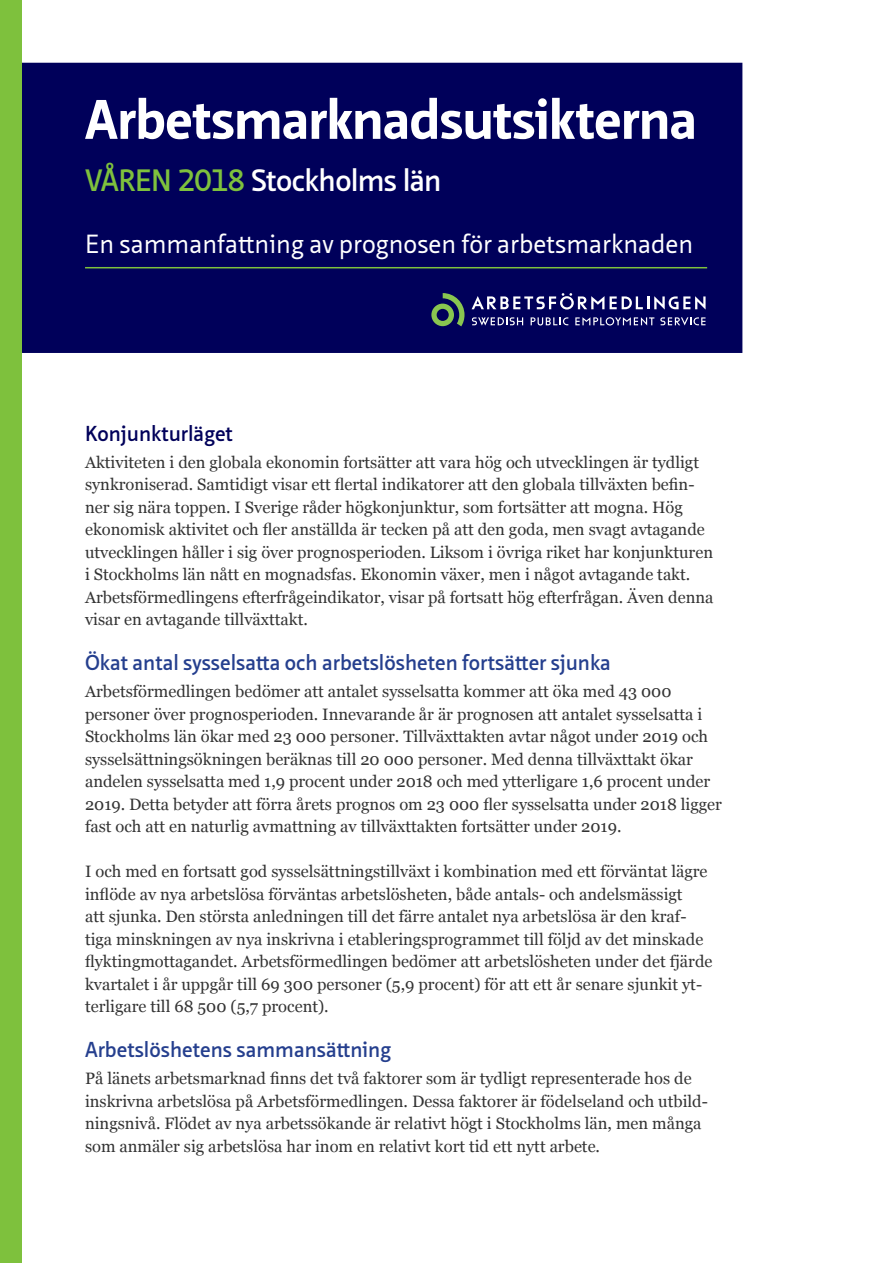
<style>
.page{position:relative;width:893px;height:1263px;background:#fff}
.page>*{position:absolute;margin:0;border:0;box-sizing:border-box;transform-origin:0 0}
.t1{font:700 54px "Neue Sans Pro";letter-spacing:-.01em;color:#fff}
.t2{font:600 30px "Neue Sans Pro";letter-spacing:-.03em;color:#fff}
.t3{font:25.5px "Neue Sans Pro";color:#fff}
.Underrubrik{font:600 21px "Neue Sans Pro";color:#253f8e}
.Underrubrik-2{font:600 21px "Neue Sans Pro";color:#00005a}
.Brödtext{font:16.5px/22.5px "Georgia";color:#333}
.s1{color:#7ec13d}
</style>
<div class="page">
<div style="left:22px;top:63px;width:720px;height:290px;background:#00005a"></div>
<svg style="left:610px;top:296px;width:96px;height:14px"></svg>
<svg style="left:472px;top:293px;width:132px;height:17px"></svg>
<svg style="left:531px;top:317px;width:37px;height:8px"></svg>
<svg style="left:575px;top:317px;width:79px;height:8px"></svg>
<svg style="left:472px;top:317px;width:51px;height:8px"></svg>
<svg style="left:660px;top:317px;width:45px;height:8px"></svg>
<svg style="left:431px;top:293px;width:33px;height:33px"></svg>
<hr style="left:85px;top:267px;width:622px;height:1px;background:#7ec13d">
<div style="left:1px;top:1px;width:21px;height:1262px;background:#7ec13d"></div>
<p class="t1" style="left:85px;top:84px;width:613px">Arbetsmarknadsutsikterna</p>
<p class="t2" style="left:85px;top:161px;width:358px"><span class="s1">VÅREN 2018</span> Stockholms län</p>
<p class="t3" style="left:85px;top:227px;width:610px">En sammanfattning av prognosen för arbetsmarknaden</p>
<p class="Underrubrik-2" style="left:85px;top:420px;width:149px">Konjunkturläget</p>
<p class="Brödtext" style="left:85px;top:451px;width:630px">Aktiviteten i den globala ekonomin fortsätter att vara hög och utvecklingen är tydligt synkroniserad. Samtidigt visar ett flertal indikatorer att den globala tillväxten befin&shy;ner sig nära toppen. I Sverige råder högkonjunktur, som fortsätter att mogna. Hög ekonomisk aktivitet och fler anställda är tecken på att den goda, men svagt avtagande utvecklingen håller i sig över prognosperioden. Liksom i övriga riket har konjunkturen i Stockholms län nått en mognadsfas. Ekonomin växer, men i något avtagande takt.<br>Arbetsförmedlingens efterfrågeindikator, visar på fortsatt hög efterfrågan. Även denna visar en avtagande tillväxttakt.</p>
<p class="Underrubrik" style="left:85px;top:649px;width:527px">Ökat antal sysselsatta och arbetslösheten fortsätter sjunka</p>
<p class="Brödtext" style="left:85px;top:681px;width:638px">Arbetsförmedlingen bedömer att antalet sysselsatta kommer att öka med 43 000 personer över prognosperioden. Innevarande år är prognosen att antalet sysselsatta i Stockholms län ökar med 23 000 personer. Tillväxttakten avtar något under 2019 och sysselsättningsökningen beräknas till 20 000 personer. Med denna tillväxttakt ökar andelen sysselsatta med 1,9 procent under 2018 och med ytterligare 1,6 procent under 2019. Detta betyder att förra årets prognos om 23 000 fler sysselsatta under 2018 ligger fast och att en naturlig avmattning av tillväxttakten fortsätter under 2019.</p>
<p class="Brödtext" style="left:85px;top:861px;width:629px">I och med en fortsatt god sysselsättningstillväxt i kombination med ett förväntat lägre inflöde av nya arbetslösa förväntas arbetslösheten, både antals- och andelsmässigt<br>att sjunka. Den största anledningen till det färre antalet nya arbetslösa är den kraf&shy;tiga minskningen av nya inskrivna i etableringsprogrammet till följd av det minskade flyktingmottagandet. Arbetsförmedlingen bedömer att arbetslösheten under det fjärde kvartalet i år uppgår till 69 300 personer (5,9 procent) för att ett år senare sjunkit yt&shy;terligare till 68 500 (5,7 procent).</p>
<p class="Underrubrik" style="left:85px;top:1036px;width:308px">Arbetslöshetens sammansättning</p>
<p class="Brödtext" style="left:85px;top:1067px;width:624px">På länets arbetsmarknad finns det två faktorer som är tydligt representerade hos de inskrivna arbetslösa på Arbetsförmedlingen. Dessa faktorer är födelseland och utbild&shy;ningsnivå. Flödet av nya arbetssökande är relativt högt i Stockholms län, men många som anmäler sig arbetslösa har inom en relativt kort tid ett nytt arbete.</p>
</div>
